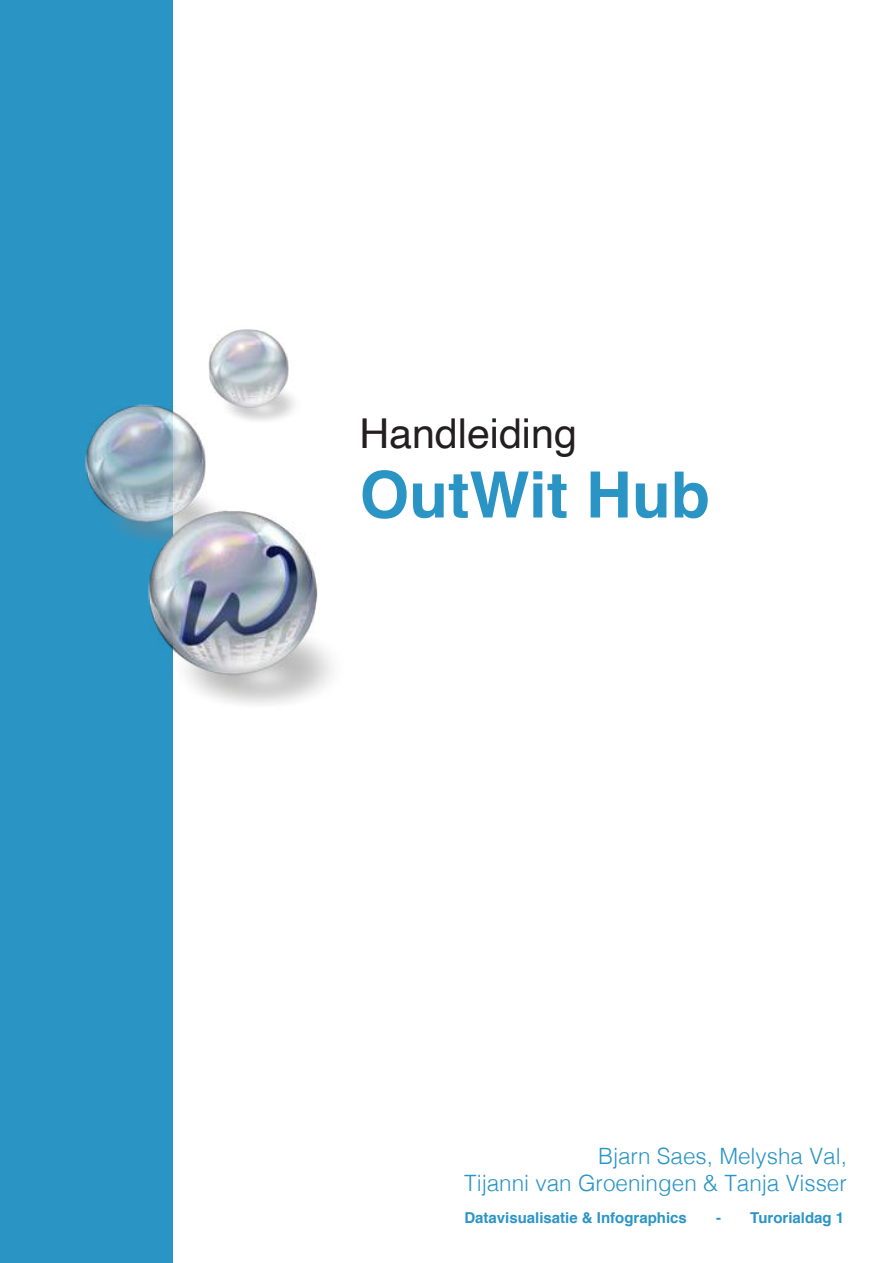
<style>
.page{position:relative;width:893px;height:1263px;background:#fff}
.page>*{position:absolute;margin:0;border:0;box-sizing:border-box;transform-origin:0 0}
.t1{font:700 63.9px "Helvetica";color:#2a95c5}
.t2{font:41.1px "Helvetica";color:#231f20}
.t3{font:300 22.5px/27px "Helvetica";color:#2a95c5;text-align:right}
.t4{font:700 15px "Helvetica";color:#2a95c5}
</style>
<div class="page">
<div style="left:0;top:0;width:172px;height:1263px;background:#2a95c5"></div>
<img style="left:85px;top:317px;width:248px;height:468px">
<h2 class="t2" style="left:359px;top:401px;width:219px">Handleiding</h2>
<h1 class="t1" style="left:359px;top:443px;width:352px">OutWit Hub</h1>
<p class="t3" style="left:464px;top:1141px;width:384px">Bjarn Saes, Melysha Val,<br>Tijanni van Groeningen &amp; Tanja Visser</p>
<p class="t4" style="left:464px;top:1205px;width:224px">Datavisualisatie &amp; Infographics</p>
<p class="t4" style="left:716px;top:1205px;width:130px">- Turorialdag 1</p>
</div>
